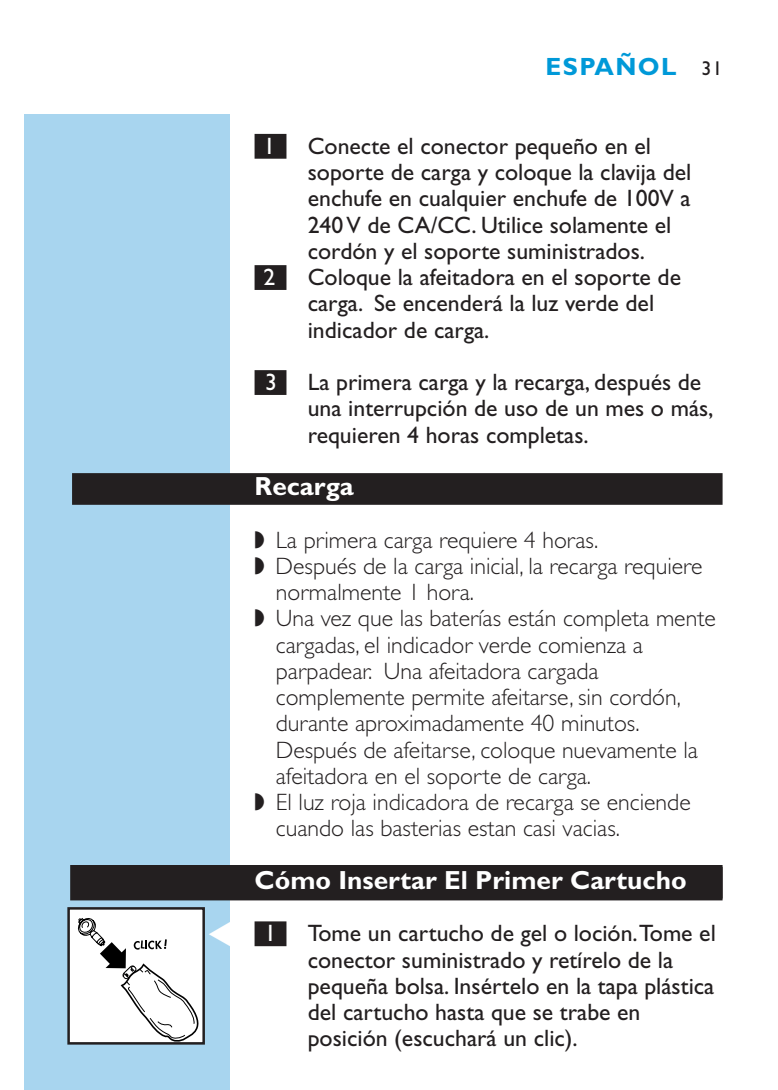
<style>
.page{position:relative;width:778px;height:1090px;background:#fff}
.page>*{position:absolute;margin:0;border:0;box-sizing:border-box;transform-origin:0 0}
.t1{font:45px "Philips Tape";color:#fff}
.t2{font:700 26.25px "Gill Sans";color:#fff}
.t3{font:700 25px "Gill Sans";letter-spacing:.055em;color:#0099d8}
.t4{font:23.75px/26.2px "Gill Sans";color:#231f20}
.t5{font:300 23.75px "Gill Sans";color:#231f20}
.t6{font:23.75px "Gill Sans";color:#fff}
.s1{font-weight:400;font-size:20px;color:#231f20}
.s2{font-family:"Gill Sans";font-size:23.75px}
</style>
<div class="page">
<div style="left:24px;top:114px;width:206px;height:976px;background:#a8d5ef"></div>
<div style="left:254px;top:134px;width:32px;height:25px;background:#231f20"></div>
<div style="left:254px;top:265px;width:32px;height:25px;background:#231f20"></div>
<div style="left:254px;top:370px;width:32px;height:25px;background:#231f20"></div>
<div style="left:72px;top:473px;width:650px;height:32px;background:#231f20"></div>
<div style="left:70px;top:865px;width:652px;height:35px;background:#231f20"></div>
<div style="left:254px;top:921px;width:32px;height:25px;background:#231f20"></div>
<div style="left:69px;top:908px;width:135px;height:135px;background:#fff"></div>
<svg style="left:77px;top:918px;width:122px;height:124px"></svg>
<div style="left:67px;top:907px;width:138px;height:138px;border:2px solid #231f20"></div>
<p class="t3" style="left:545px;top:58px;width:178px">ESPAÑOL <span class="s1">31</span></p>
<p class="t6" style="left:263px;top:138px;width:13px">1</p>
<p class="t4" style="left:308px;top:135px;width:385px">Conecte el conector pequeño en el soporte de carga y coloque la clavija del enchufe en cualquier enchufe de 100V a 240 V de CA/CC. Utilice solamente el cordón y el soporte suministrados.</p>
<p class="t6" style="left:263px;top:269px;width:13px">2</p>
<p class="t4" style="left:308px;top:267px;width:375px">Coloque la afeitadora en el soporte de carga. Se encenderá la luz verde del indicador de carga.</p>
<p class="t6" style="left:265px;top:374px;width:13px">3</p>
<p class="t4" style="left:308px;top:372px;width:407px">La primera carga y la recarga, después de una interrupción de uso de un mes o más, requieren 4 horas completas.</p>
<p class="t2" style="left:254px;top:477px;width:101px">Recarga</p>
<p class="t5" style="left:254px;top:531px;width:345px">◗ La primera carga requiere 4 horas.</p>
<p class="t5" style="left:254px;top:558px;width:449px">◗ Después de la carga inicial, la recarga requiere</p>
<p class="t5" style="left:276px;top:584px;width:200px">normalmente 1 hora.</p>
<p class="t5" style="left:254px;top:610px;width:463px">◗ Una vez que las baterías están completa mente</p>
<p class="t5" style="left:276px;top:636px;width:368px">cargadas, el indicador verde comienza a</p>
<p class="t5" style="left:276px;top:663px;width:324px">parpadear. Una afeitadora cargada</p>
<p class="t5" style="left:276px;top:689px;width:406px">complemente permite afeitarse, sin cordón,</p>
<p class="t5" style="left:276px;top:715px;width:365px">durante aproximadamente 40 minutos.</p>
<p class="t5" style="left:276px;top:741px;width:423px">Después de afeitarse, coloque nuevamente la</p>
<p class="t5" style="left:276px;top:768px;width:317px">afeitadora en el soporte de carga.</p>
<p class="t5" style="left:254px;top:794px;width:438px">◗ El luz roja indicadora de recarga se enciende</p>
<p class="t5" style="left:276px;top:820px;width:345px">cuando las basterias estan casi vacias.</p>
<p class="t2" style="left:254px;top:871px;width:433px">Cómo Insertar El Primer Cartucho</p>
<h1 class="t1" style="left:205px;top:904px;width:73px">C <span class="s2">1</span></h1>
<p class="t4" style="left:308px;top:923px;width:409px">Tome un cartucho de gel o loción.Tome el conector suministrado y retírelo de la pequeña bolsa. Insértelo en la tapa plástica del cartucho hasta que se trabe en posición (escuchará un clic).</p>
</div>
